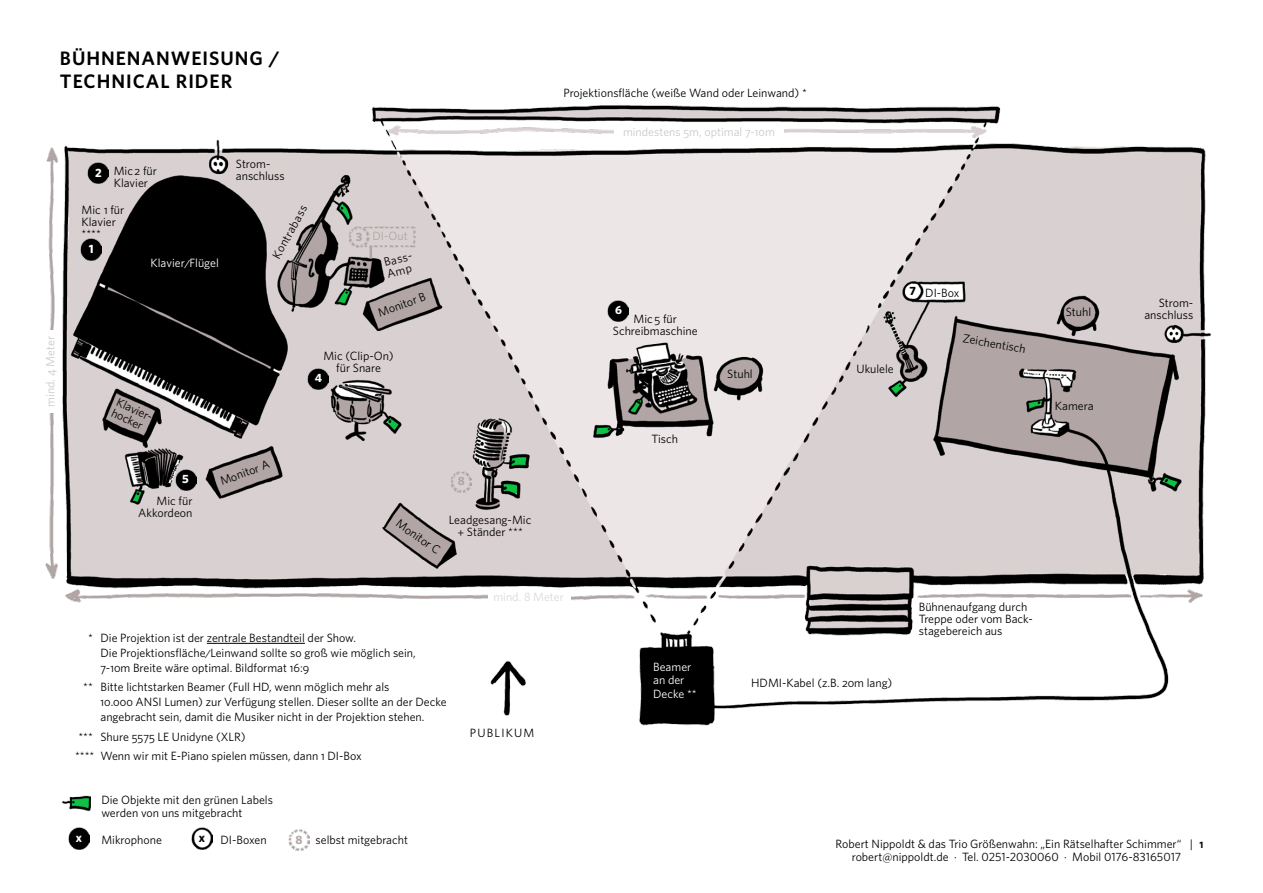
<style>
.page{position:relative;width:1263px;height:893px;background:#fff}
.page>*{position:absolute;margin:0;border:0;box-sizing:border-box;transform-origin:0 0}
.t1{font:600 19.5px/22.5px "Whitney";letter-spacing:.05em;color:#000}
.t2{font:12px/12px "Whitney";color:#000}
.t3{font:12px "Whitney";color:#cdc8c9}
.t4{font:12px/13.5px "Whitney";color:#fff}
.t5{font:12px "Whitney";color:#dbd8d8}
.t6{font:12px "Whitney";color:#b1a5a5}
.t7{font:700 12px "Whitney";color:#fff}
.t8{font:700 12px "Whitney";color:#b1a5a5}
.t9{font:700 12px "Whitney";color:#000}
.s1{font-weight:600}
</style>
<div class="page">
<img style="left:45px;top:105px;width:1167px;height:621px">
<img style="left:349px;top:226px;width:76px;height:21px">
<hr style="left:207px;top:643px;width:98px;height:1px;background:#000">
<div style="left:45px;top:330px;width:15px;height:82px;background:#fff"></div>
<div style="left:488px;top:591px;width:82px;height:15px;background:#fff"></div>
<div style="left:614px;top:126px;width:169px;height:18px;background:#fff"></div>
<img style="left:80px;top:239px;width:22px;height:21px">
<img style="left:87px;top:163px;width:22px;height:21px">
<img style="left:308px;top:368px;width:21px;height:21px">
<img style="left:175px;top:469px;width:22px;height:21px">
<img style="left:607px;top:300px;width:21px;height:21px">
<img style="left:69px;top:828px;width:21px;height:21px">
<img style="left:192px;top:828px;width:21px;height:21px">
<img style="left:451px;top:471px;width:21px;height:21px">
<img style="left:288px;top:830px;width:22px;height:21px">
<img style="left:62px;top:795px;width:29px;height:17px">
<svg style="left:370px;top:246px;width:2px;height:13px"></svg>
<h1 class="t1" style="left:60px;top:47px;width:221px">BÜHNENANWEISUNG /<br>TECHNICAL RIDER</h1>
<p class="t3" style="left:42px;top:407px;width:72px;rotate:-90deg">mind. 4 Meter</p>
<p class="t7" style="left:95px;top:165px;width:8px">2</p>
<p class="t2" style="left:114px;top:164px;width:45px">Mic 2 für<br>Klavier</p>
<p class="t2" style="left:236px;top:157px;width:50px">Strom&shy;anschluss</p>
<p class="t2" style="left:82px;top:203px;width:44px">Mic 1 für<br>Klavier ****</p>
<p class="t7" style="left:89px;top:241px;width:6px">1</p>
<p class="t4" style="left:151px;top:255px;width:70px">Klavier/Flügel</p>
<p class="t2" style="left:270px;top:254px;width:61px;rotate:-61deg">Kontrabass</p>
<p class="t8" style="left:356px;top:228px;width:8px">3</p>
<p class="t6" style="left:372px;top:228px;width:37px">DI-Out</p>
<p class="t2" style="left:383px;top:256px;width:32px;rotate:-14deg">Bass-<br>Amp</p>
<p class="t2" style="left:376px;top:307px;width:51px;rotate:-20deg">Monitor B</p>
<p class="t2" style="left:120px;top:395px;width:40px;rotate:25deg">Klavier&shy;hocker</p>
<p class="t7" style="left:182px;top:471px;width:8px">5</p>
<p class="t2" style="left:138px;top:495px;width:56px;text-align:right">Mic für<br>Akkordeon</p>
<p class="t2" style="left:218px;top:475px;width:53px;rotate:-20deg">Monitor A</p>
<p class="t2" style="left:323px;top:350px;width:72px;text-align:center">Mic (Clip-On) für Snare</p>
<p class="t7" style="left:315px;top:370px;width:9px">4</p>
<p class="t8" style="left:458px;top:473px;width:9px">8</p>
<p class="t2" style="left:401px;top:517px;width:53px;rotate:35deg">Monitor C</p>
<p class="t2" style="left:449px;top:513px;width:84px;text-align:center">Leadgesang-Mic + Ständer ***</p>
<p class="t2" style="left:563px;top:86px;width:245px">Projektionsfläche (weiße Wand oder Leinwand) *</p>
<p class="t3" style="left:623px;top:124px;width:153px">mindestens 5m, optimal 7-10m</p>
<p class="t7" style="left:615px;top:302px;width:8px">6</p>
<p class="t2" style="left:613px;top:312px;width:86px;text-align:center">Mic 5 für<br>Schreibmaschine</p>
<p class="t2" style="left:651px;top:432px;width:28px">Tisch</p>
<p class="t2" style="left:727px;top:367px;width:27px">Stuhl</p>
<p class="t5" style="left:493px;top:589px;width:72px">mind. 8 Meter</p>
<p class="t2" style="left:856px;top:363px;width:39px">Ukulele</p>
<p class="t2" style="left:100px;top:630px;width:317px;line-height:15px;text-indent:-12px">* Die Projektion ist der zentrale Bestandteil der Show.<br>Die Projektionsfläche/Leinwand sollte so groß wie möglich sein,<br>7-10m Breite wäre optimal. Bildformat 16:9</p>
<p class="t2" style="left:100px;top:679px;width:348px;line-height:15px;text-indent:-17px">** Bitte lichtstarken Beamer (Full HD, wenn möglich mehr als<br>10.000 ANSI Lumen) zur Verfügung stellen. Dieser sollte an der Decke angebracht sein, damit die Musiker nicht in der Projektion stehen.</p>
<p class="t2" style="left:75px;top:727px;width:288px;line-height:19.2px">*** Shure 5575 LE Unidyne (XLR)<br>**** Wenn wir mit E-Piano spielen müssen, dann 1 DI-Box</p>
<p class="t2" style="left:470px;top:726px;width:17px">Publikum</p>
<p class="t4" style="left:653px;top:660px;width:45px">Beamer an der<br>Decke **</p>
<p class="t2" style="left:751px;top:676px;width:143px">HDMI-Kabel (z.B. 20m lang)</p>
<p class="t9" style="left:909px;top:283px;width:8px">7</p>
<p class="t2" style="left:925px;top:286px;width:36px">DI-Box</p>
<p class="t2" style="left:964px;top:332px;width:65px;rotate:10deg">Zeichentisch</p>
<p class="t2" style="left:919px;top:601px;width:116px">Bühnenaufgang durch<br>Treppe oder vom Back&shy;stagebereich aus</p>
<p class="t2" style="left:1066px;top:306px;width:27px">Stuhl</p>
<p class="t2" style="left:1055px;top:399px;width:40px">Kamera</p>
<p class="t2" style="left:1144px;top:297px;width:50px;text-align:right">Strom&shy;anschluss</p>
<p class="t2" style="left:101px;top:793px;width:173px;line-height:13.5px">Die Objekte mit den grünen Labels werden von uns mitgebracht</p>
<p class="t2" style="left:101px;top:834px;width:62px">Mikrophone</p>
<p class="t2" style="left:220px;top:834px;width:48px">DI-Boxen</p>
<p class="t2" style="left:315px;top:834px;width:94px">selbst mitgebracht</p>
<p class="t7" style="left:76px;top:830px;width:8px">x</p>
<p class="t9" style="left:199px;top:830px;width:8px">x</p>
<p class="t8" style="left:296px;top:832px;width:9px">8</p>
<p class="t2" style="left:835px;top:836px;width:347px;line-height:13.5px;text-align:right">Robert Nippoldt &amp; das Trio Größenwahn: „Ein Rätselhafter Schimmer“ robert@nippoldt.de · Tel. 0251-2030060 · Mobil 0176-83165017</p>
<p class="t2" style="left:1190px;top:837px;width:15px">| <span class="s1">1</span></p>
</div>
